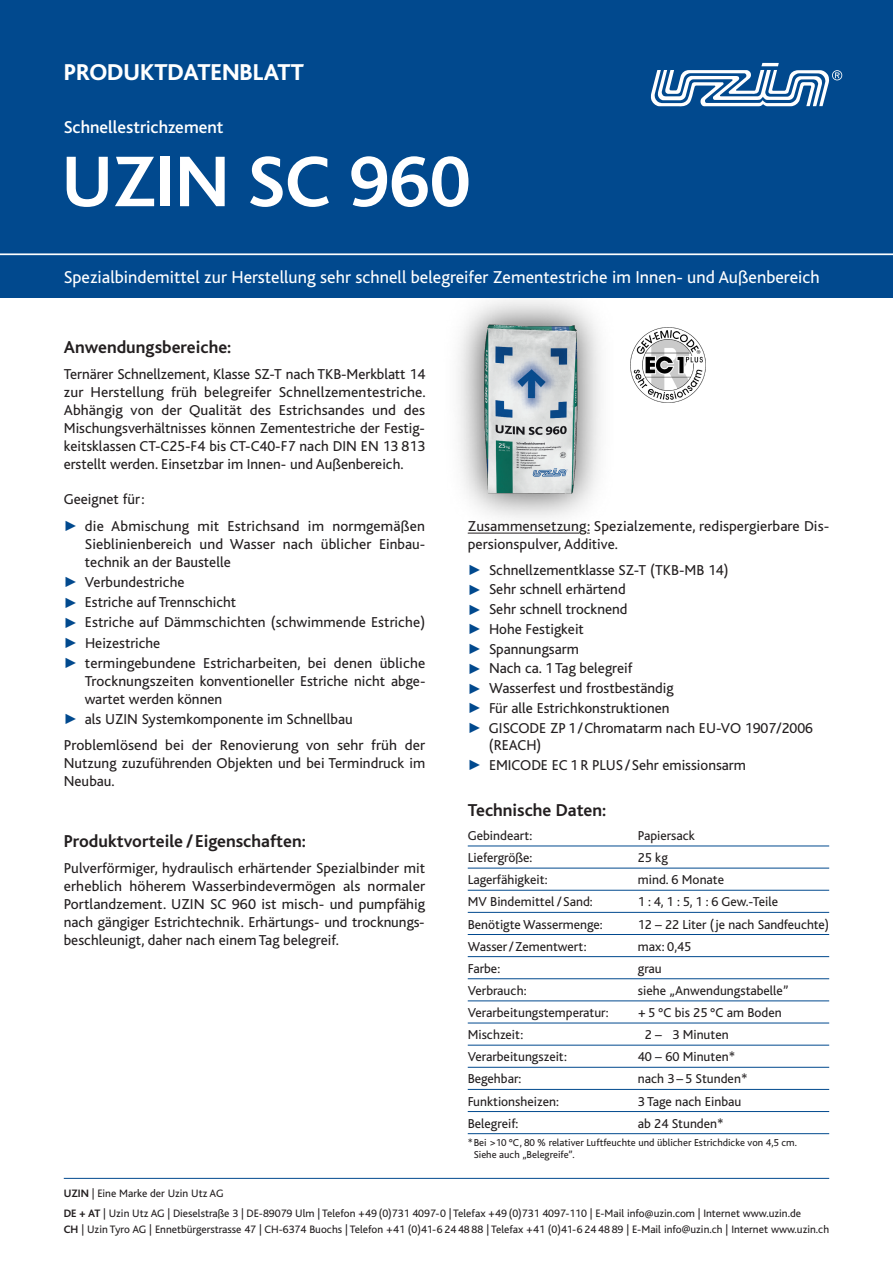
<style>
.page{position:relative;width:893px;height:1263px;background:#fff}
.page>*{position:absolute;margin:0;border:0;box-sizing:border-box;transform-origin:0 0}
.t1{font:700 75px "Bliss";color:#fff}
.t2{font:800 24px "Bliss";color:#fff}
.t3{font:18px "Bliss";color:#fff}
.t4{font:700 18px "Bliss";color:#231f20}
.t5{font:500 18px "Bliss";color:#fff}
.t6{font:15px/18px "Bliss";color:#231f20;text-align:justify}
.t7{font:13.5px "Bliss";color:#231f20}
.t8{font:11.25px/20px "Bliss";color:#231f20}
.t9{font:10.5px/12px "Bliss";color:#231f20}
.s1{color:#01498e}
.s2{font-weight:700}
</style>
<div class="page">
<img style="left:468px;top:324px;width:127px;height:171px">
<div style="left:0;top:0;width:893px;height:255px;background:#01498e"></div>
<div style="left:0;top:255px;width:893px;height:43px;background:#01498e"></div>
<svg style="left:651px;top:63px;width:191px;height:44px"></svg>
<hr style="left:468px;top:533px;width:111px;height:1px;background:#231f20">
<hr style="left:468px;top:845px;width:361px;height:1px;background:#01498e">
<hr style="left:468px;top:868px;width:361px;height:1px;background:#01498e">
<hr style="left:468px;top:890px;width:361px;height:1px;background:#01498e">
<hr style="left:468px;top:912px;width:361px;height:1px;background:#01498e">
<hr style="left:468px;top:934px;width:361px;height:1px;background:#01498e">
<hr style="left:468px;top:956px;width:361px;height:1px;background:#01498e">
<hr style="left:468px;top:978px;width:361px;height:1px;background:#01498e">
<hr style="left:468px;top:1000px;width:361px;height:1px;background:#01498e">
<hr style="left:468px;top:1022px;width:361px;height:1px;background:#01498e">
<hr style="left:468px;top:1045px;width:361px;height:1px;background:#01498e">
<hr style="left:468px;top:1067px;width:361px;height:1px;background:#01498e">
<hr style="left:468px;top:1089px;width:361px;height:1px;background:#01498e">
<hr style="left:468px;top:1111px;width:361px;height:1px;background:#01498e">
<hr style="left:468px;top:1133px;width:361px;height:1px;background:#01498e">
<hr style="left:0;top:253px;width:893px;height:2px;background:#fff">
<hr style="left:64px;top:1178px;width:765px;height:1px;background:#01498e">
<img style="left:631px;top:327px;width:75px;height:75px">
<h2 class="t2" style="left:64px;top:63px;width:242px">PRODUKTDATENBLATT</h2>
<p class="t5" style="left:64px;top:121px;width:161px">Schnellestrichzement</p>
<h1 class="t1" style="left:62px;top:153px;width:410px">UZIN SC 960</h1>
<p class="t3" style="left:64px;top:270px;width:758px">Spezialbindemittel zur Herstellung sehr schnell belegreifer Zementestriche im Innen- und Außenbereich</p>
<p class="t4" style="left:64px;top:340px;width:169px">Anwendungsbereiche:</p>
<p class="t6" style="left:64px;top:367px;width:363px">Ternärer Schnellzement, Klasse SZ-T nach TKB-Merkblatt 14 zur Herstellung früh belegreifer Schnellzementestriche.<br>Abhängig von der Qualität des Estrichsandes und des Mischungsverhältnisses können Zementestriche der Festig&shy;keitsklassen CT-C25-F4 bis CT-C40-F7 nach DIN EN 13 813 erstellt werden. Einsetzbar im Innen- und Außenbereich.</p>
<p class="t6" style="left:64px;top:492px;width:82px">Geeignet für:</p>
<p class="t6" style="left:85px;top:518px;width:342px;text-indent:-21px"><span class="s1">✓</span> die Abmischung mit Estrichsand im normgemäßen Sieblinienbereich und Wasser nach üblicher Einbau&shy;technik an der Baustelle</p>
<p class="t6" style="left:64px;top:575px;width:122px"><span class="s1">✓</span> Verbundestriche</p>
<p class="t6" style="left:64px;top:595px;width:174px"><span class="s1">✓</span> Estriche auf Trennschicht</p>
<p class="t6" style="left:64px;top:615px;width:363px"><span class="s1">✓</span> Estriche auf Dämmschichten (schwimmende Estriche)</p>
<p class="t6" style="left:64px;top:635px;width:98px"><span class="s1">✓</span> Heizestriche</p>
<p class="t6" style="left:85px;top:655px;width:342px;text-indent:-21px"><span class="s1">✓</span> termingebundene Estricharbeiten, bei denen übliche Trocknungszeiten konventioneller Estriche nicht abge&shy;wartet werden können</p>
<p class="t6" style="left:64px;top:707px;width:363px;line-height:26.5px"><span class="s1">✓</span> als UZIN Systemkomponente im Schnellbau<br>Problemlösend bei der Renovierung von sehr früh der</p>
<p class="t6" style="left:64px;top:756px;width:363px">Nutzung zuzuführenden Objekten und bei Termindruck im<br>Neubau.</p>
<p class="t4" style="left:64px;top:834px;width:244px">Produktvorteile /Eigenschaften:</p>
<p class="t6" style="left:64px;top:861px;width:363px">Pulverförmiger, hydraulisch erhärtender Spezialbinder mit erheblich höherem Wasserbindevermögen als normaler Portlandzement. UZIN SC 960 ist misch- und pumpfähig nach gängiger Estrichtechnik. Erhärtungs- und trocknungs&shy;beschleunigt, daher nach einem Tag belegreif.</p>
<p class="t6" style="left:468px;top:519px;width:363px">Zusammensetzung: Spezialzemente, redispergierbare Dis&shy;persionspulver, Additive.</p>
<p class="t6" style="left:468px;top:562px;width:262px"><span class="s1">✓</span> Schnellzementklasse SZ-T (TKB-MB 14)</p>
<p class="t6" style="left:468px;top:582px;width:159px"><span class="s1">✓</span> Sehr schnell erhärtend</p>
<p class="t6" style="left:468px;top:602px;width:161px"><span class="s1">✓</span> Sehr schnell trocknend</p>
<p class="t6" style="left:468px;top:621px;width:118px"><span class="s1">✓</span> Hohe Festigkeit</p>
<p class="t6" style="left:468px;top:641px;width:113px"><span class="s1">✓</span> Spannungsarm</p>
<p class="t6" style="left:468px;top:661px;width:166px"><span class="s1">✓</span> Nach ca. 1 Tag belegreif</p>
<p class="t6" style="left:468px;top:681px;width:208px"><span class="s1">✓</span> Wasserfest und frostbeständig</p>
<p class="t6" style="left:468px;top:700px;width:203px"><span class="s1">✓</span> Für alle Estrichkonstruktionen</p>
<p class="t6" style="left:489px;top:720px;width:326px;text-indent:-21px"><span class="s1">✓</span> GISCODE ZP 1/Chromatarm nach EU-VO 1907/2006 (REACH)</p>
<p class="t6" style="left:468px;top:757px;width:280px"><span class="s1">✓</span> EMICODE EC 1 R PLUS/Sehr emissionsarm</p>
<p class="t4" style="left:468px;top:803px;width:140px">Technische Daten:</p>
<p class="t7" style="left:468px;top:830px;width:66px">Gebindeart:</p>
<p class="t7" style="left:638px;top:830px;width:59px">Papiersack</p>
<p class="t7" style="left:468px;top:852px;width:66px">Liefergröße:</p>
<p class="t7" style="left:638px;top:852px;width:31px">25 kg</p>
<p class="t7" style="left:468px;top:875px;width:81px">Lagerfähigkeit:</p>
<p class="t7" style="left:638px;top:875px;width:88px">mind. 6 Monate</p>
<p class="t7" style="left:468px;top:897px;width:126px">MV Bindemittel /Sand:</p>
<p class="t7" style="left:638px;top:897px;width:142px">1 : 4, 1 : 5, 1 : 6 Gew.-Teile</p>
<p class="t7" style="left:468px;top:919px;width:136px">Benötigte Wassermenge:</p>
<p class="t7" style="left:638px;top:919px;width:193px">12 – 22 Liter (je nach Sandfeuchte)</p>
<p class="t7" style="left:468px;top:941px;width:120px">Wasser/Zementwert:</p>
<p class="t7" style="left:638px;top:941px;width:55px">max: 0,45</p>
<p class="t7" style="left:468px;top:963px;width:34px">Farbe:</p>
<p class="t7" style="left:638px;top:963px;width:25px">grau</p>
<p class="t7" style="left:468px;top:985px;width:60px">Verbrauch:</p>
<p class="t7" style="left:638px;top:985px;width:152px">siehe „Anwendungstabelle”</p>
<p class="t7" style="left:468px;top:1007px;width:142px">Verarbeitungstemperatur:</p>
<p class="t7" style="left:638px;top:1007px;width:145px">+ 5 °C bis 25 °C am Boden</p>
<p class="t7" style="left:468px;top:1030px;width:57px">Mischzeit:</p>
<p class="t7" style="left:645px;top:1030px;width:85px">2 – 3 Minuten</p>
<p class="t7" style="left:468px;top:1052px;width:101px">Verarbeitungszeit:</p>
<p class="t7" style="left:638px;top:1052px;width:99px">40 – 60 Minuten*</p>
<p class="t7" style="left:468px;top:1074px;width:55px">Begehbar:</p>
<p class="t7" style="left:638px;top:1074px;width:111px">nach 3 – 5 Stunden*</p>
<p class="t7" style="left:468px;top:1096px;width:93px">Funktionsheizen:</p>
<p class="t7" style="left:638px;top:1096px;width:105px">3 Tage nach Einbau</p>
<p class="t7" style="left:468px;top:1118px;width:52px">Belegreif:</p>
<p class="t7" style="left:638px;top:1118px;width:87px">ab 24 Stunden*</p>
<p class="t9" style="left:474px;top:1137px;width:325px;text-indent:-6px">*Bei &gt;10 °C, 80 % relativer Luftfeuchte und üblicher Estrichdicke von 4,5 cm.<br>Siehe auch „Belegreife”.</p>
<p class="t8" style="left:64px;top:1184px;width:739px"><span class="s2">UZIN</span> | Eine Marke der Uzin Utz AG<br><span class="s2">DE + AT</span> | Uzin Utz AG | Dieselstraße 3 | DE-89079 Ulm | Telefon +49 (0)731 4097-0 | Telefax +49 (0)731 4097-110 | E-Mail info@uzin.com | Internet www.uzin.de</p>
<p class="t8" style="left:64px;top:1220px;width:767px"><span class="s2">CH</span> | Uzin Tyro AG | Ennetbürgerstrasse 47 | CH-6374 Buochs | Telefon +41 (0)41-6 24 48 88 | Telefax +41 (0)41-6 24 48 89 | E-Mail info@uzin.ch | Internet www.uzin.ch</p>
</div>
